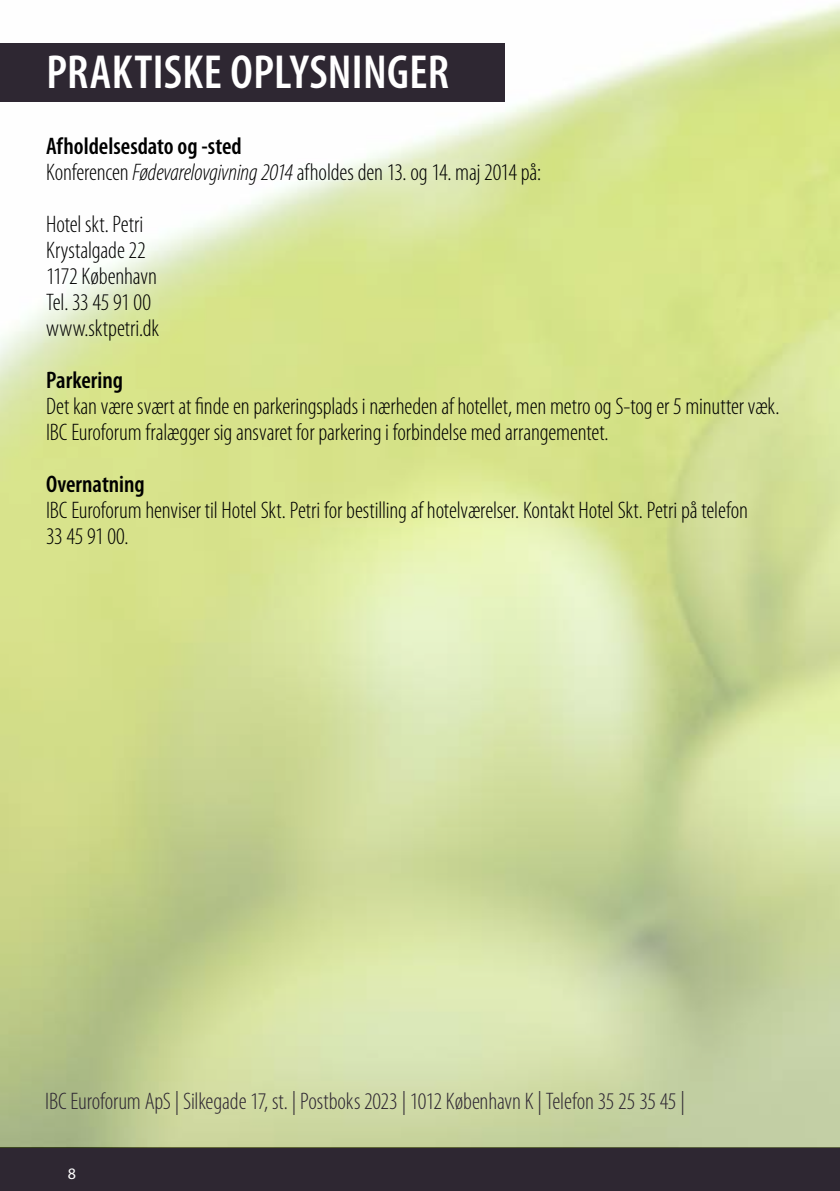
<style>
.page{position:relative;width:840px;height:1191px;background:#fff}
.page>*{position:absolute;margin:0;border:0;box-sizing:border-box;transform-origin:0 0}
.t1{font:600 condensed 48px "Myriad Pro";letter-spacing:.005em;color:#fff}
.t2{font:300 condensed 24px/26px "Myriad Pro";letter-spacing:-.005em;color:#000}
.t3{font:300 condensed 24px "Myriad Pro";letter-spacing:-.01em;color:#2e2732}
.t4{font:600 condensed 24px "Myriad Pro";color:#000}
.t5{font:16px "Myriad Pro";color:#fff}
.s1{font-weight:600}
.s2{font-style:italic}
</style>
<div class="page">
<div style="left:0;top:1147px;width:839px;height:44px;background:#2e2732"></div>
<img style="left:0;top:4px;width:839px;height:1143px">
<div style="left:0;top:43px;width:504px;height:59px;background:#2e2732"></div>
<h1 class="t1" style="left:46px;top:42px;width:404px">Praktiske oplysninger</h1>
<p class="t2" style="left:46px;top:133px;width:496px"><span class="s1">Afholdelsesdato og -sted<br></span>Konferencen <span class="s2">Fødevarelovgivning 2014</span> afholdes den 13. og 14. maj 2014 på:</p>
<p class="t2" style="left:46px;top:211px;width:114px">Hotel skt. Petri<br>Krystalgade 22<br>1172 København<br>Tel. 33 45 91 00 www.sktpetri.dk</p>
<p class="t4" style="left:46px;top:365px;width:78px">Parkering</p>
<p class="t2" style="left:46px;top:393px;width:734px">Det kan være svært at finde en parkeringsplads i nærheden af hotellet, men metro og S-tog er 5 minutter væk.<br>IBC Euroforum fralægger sig ansvaret for parkering i forbindelse med arrangementet.</p>
<p class="t4" style="left:46px;top:469px;width:100px">Overnatning</p>
<p class="t2" style="left:46px;top:497px;width:703px">IBC Euroforum henviser til Hotel Skt. Petri for bestilling af hotelværelser. Kontakt Hotel Skt. Petri på telefon<br>33 45 91 00.</p>
<p class="t3" style="left:45px;top:1086px;width:640px">IBC Euroforum ApS | Silkegade 17, st. | Postboks 2023 | 1012 København K | Telefon 35 25 35 45 |</p>
<p class="t5" style="left:68px;top:1163px;width:10px">8</p>
</div>
